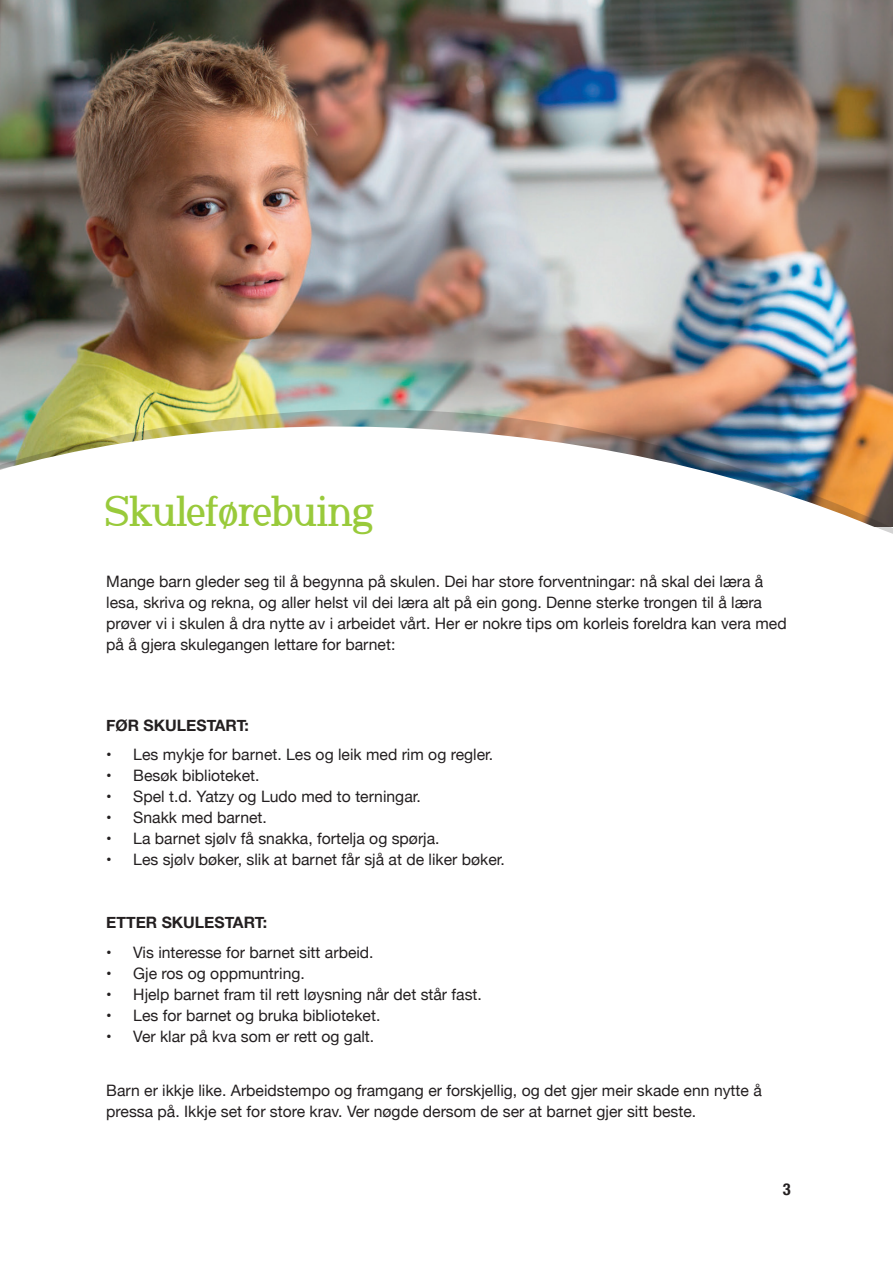
<style>
.page{position:relative;width:893px;height:1263px;background:#fff}
.page>*{position:absolute;margin:0;border:0;box-sizing:border-box;transform-origin:0 0}
.t1{font:44.1px "Tinu Road";color:#99ca3b}
.t2{font:700 condensed 16.5px "Helvetica Neue";color:#231f20}
.t3{font:15.75px/21px "Helvetica Neue";color:#231f20}
.t4{font:700 15.75px "Helvetica Neue";color:#231f20}
</style>
<div class="page">
<img style="left:0;top:0;width:893px;height:390px">
<img style="left:0;top:390px;width:893px;height:7px">
<img style="left:0;top:397px;width:893px;height:137px">
<h1 class="t1" style="left:106px;top:486px;width:270px">Skuleførebuing</h1>
<p class="t3" style="left:106px;top:572px;width:682px">Mange barn gleder seg til å begynna på skulen. Dei har store forventningar: nå skal dei læra å lesa, skriva og rekna, og aller helst vil dei læra alt på ein gong. Denne sterke trongen til å læra prøver vi i skulen å dra nytte av i arbeidet vårt. Her er nokre tips om korleis foreldra kan vera med på å gjera skulegangen lettare for barnet:</p>
<p class="t4" style="left:106px;top:712px;width:144px">FØR SKULESTART:</p>
<p class="t3" style="left:106px;top:745px;width:389px">• Les mykje for barnet. Les og leik med rim og regler.</p>
<p class="t3" style="left:106px;top:766px;width:155px">• Besøk biblioteket.</p>
<p class="t3" style="left:106px;top:787px;width:316px">• Spel t.d. Yatzy og Ludo med to terningar.</p>
<p class="t3" style="left:106px;top:808px;width:162px">• Snakk med barnet.</p>
<p class="t3" style="left:106px;top:829px;width:335px">• La barnet sjølv få snakka, fortelja og spørja.</p>
<p class="t3" style="left:106px;top:850px;width:400px">• Les sjølv bøker, slik at barnet får sjå at de liker bøker.</p>
<p class="t4" style="left:106px;top:910px;width:162px">ETTER SKULESTART:</p>
<p class="t3" style="left:106px;top:942px;width:269px">• Vis interesse for barnet sitt arbeid.</p>
<p class="t3" style="left:106px;top:963px;width:200px">• Gje ros og oppmuntring.</p>
<p class="t3" style="left:106px;top:984px;width:377px">• Hjelp barnet fram til rett løysning når det står fast.</p>
<p class="t3" style="left:106px;top:1005px;width:276px">• Les for barnet og bruka biblioteket.</p>
<p class="t3" style="left:106px;top:1026px;width:269px">• Ver klar på kva som er rett og galt.</p>
<p class="t3" style="left:106px;top:1081px;width:657px">Barn er ikkje like. Arbeidstempo og framgang er forskjellig, og det gjer meir skade enn nytte å pressa på. Ikkje set for store krav. Ver nøgde dersom de ser at barnet gjer sitt beste.</p>
<p class="t2" style="left:783px;top:1175px;width:9px">3</p>
</div>
